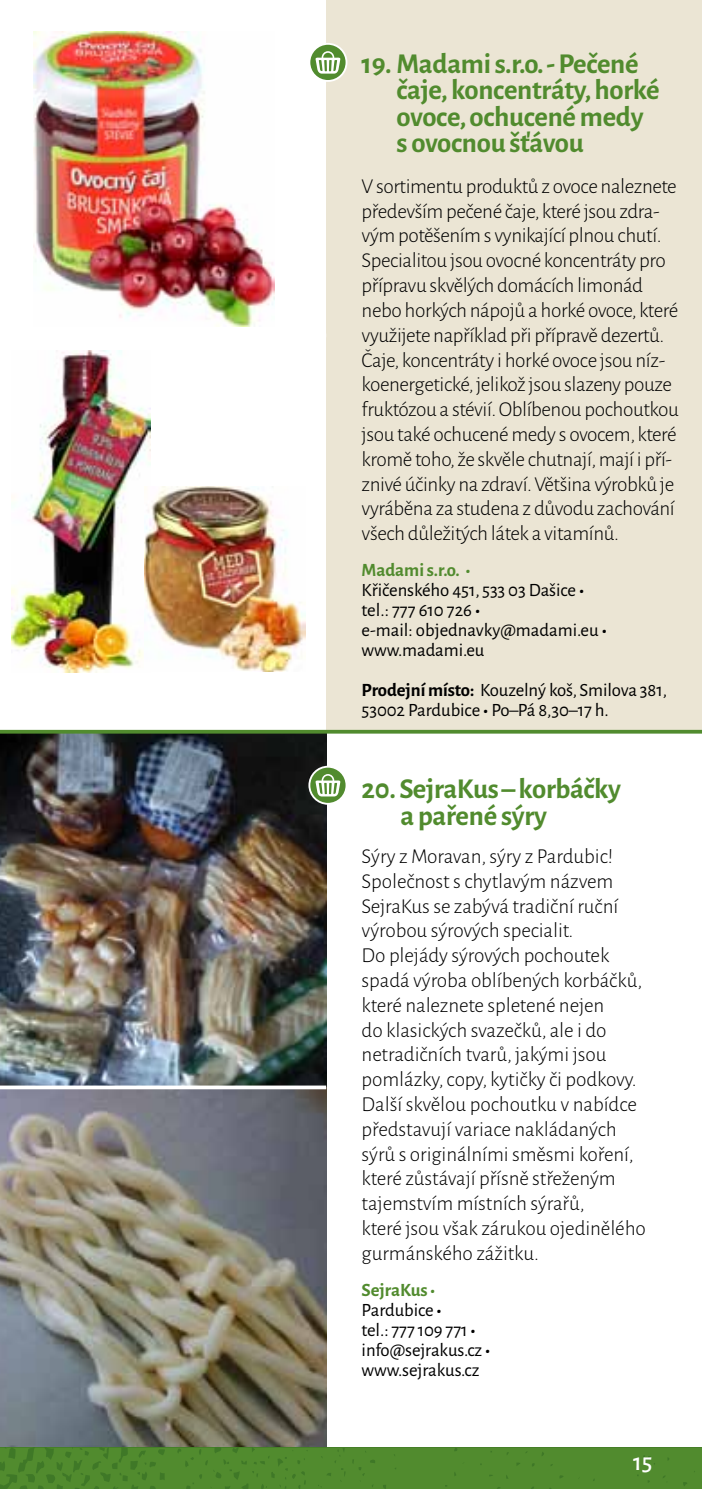
<style>
.page{position:relative;width:702px;height:1489px;background:#fff}
.page>*{position:absolute;margin:0;border:0;box-sizing:border-box;transform-origin:0 0}
.t1{font:700 28.75px/26.2px "Alegreya Sans";letter-spacing:-.01em;color:#518b2e}
.t2{font:500 25px "Alegreya Sans";color:#fff}
.t3{font:300 21.25px/24.8px "Alegreya Sans";letter-spacing:-.02em;color:#000}
.t4{font:18.75px/20px "Alegreya Sans";letter-spacing:-.005em;color:#000}
.s1{font-weight:700;color:#518b2e}
.s2{font-weight:700}
</style>
<div class="page">
<img style="left:0;top:733px;width:326px;height:712px">
<svg style="left:0;top:1085px;width:326px;height:4px"></svg>
<img style="left:33px;top:32px;width:242px;height:294px">
<img style="left:12px;top:351px;width:139px;height:321px">
<div style="left:326px;top:0;width:376px;height:731px;background:#ebe5d4"></div>
<svg style="left:0;top:729px;width:702px;height:4px;background:#73a055"></svg>
<svg style="left:309px;top:44px;width:37px;height:37px"></svg>
<div style="left:308px;top:43px;width:39px;height:39px;border:2px solid #fff;border-radius:50%"></div>
<svg style="left:315px;top:51px;width:25px;height:23px"></svg>
<svg style="left:0;top:1445px;width:702px;height:43px;background:#548b33"></svg>
<img style="left:145px;top:486px;width:160px;height:185px">
<svg style="left:309px;top:766px;width:37px;height:37px"></svg>
<div style="left:308px;top:765px;width:39px;height:39px;border:2px solid #fff;border-radius:50%"></div>
<svg style="left:315px;top:774px;width:25px;height:22px"></svg>
<h1 class="t1" style="left:396px;top:49px;width:264px;text-indent:-35px">19. Madami s.r.o. - Pečené čaje, koncentráty, horké ovoce, ochucené medy s ovocnou šťávou</h1>
<p class="t3" style="left:361px;top:173px;width:319px">V sortimentu produktů z ovoce naleznete především pečené čaje, které jsou zdra&shy;vým potěšením s vynikající plnou chutí.<br>Specialitou jsou ovocné koncentráty pro přípravu skvělých domácích limonád nebo horkých nápojů a horké ovoce, které využijete například při přípravě dezertů.<br>Čaje, koncentráty i horké ovoce jsou níz&shy;koenergetické, jelikož jsou slazeny pouze fruktózou a stévií. Oblíbenou pochoutkou jsou také ochucené medy s ovocem, které kromě toho, že skvěle chutnají, mají i pří&shy;znivé účinky na zdraví. Většina výrobků je vyráběna za studena z důvodu zachování všech důležitých látek a vitamínů.</p>
<p class="t4" style="left:361px;top:559px;width:247px"><span class="s1">Madami s.r.o. •<br></span>Křičenského 451, 533 03 Dašice <span class="s2">• </span>tel.: 777 610 726 <span class="s2">•<br></span>e-mail: objednavky@madami.eu <span class="s2">• </span>www.madami.eu</p>
<p class="t4" style="left:361px;top:679px;width:307px"><span class="s2">Prodejní místo:</span> Kouzelný koš, Smilova 381,<br>53002 Pardubice <span class="s2">•</span> Po–Pá 8,30–17 h.</p>
<h1 class="t1" style="left:400px;top:774px;width:222px;text-indent:-39px">20. SejraKus – korbáčky a pařené sýry</h1>
<p class="t3" style="left:361px;top:843px;width:286px">Sýry z Moravan, sýry z Pardubic!<br>Společnost s chytlavým názvem<br>SejraKus se zabývá tradiční ruční výrobou sýrových specialit.<br>Do plejády sýrových pochoutek spadá výroba oblíbených korbáčků, které naleznete spletené nejen<br>do klasických svazečků, ale i do netradičních tvarů, jakými jsou pomlázky, copy, kytičky či podkovy.<br>Další skvělou pochoutku v nabídce představují variace nakládaných sýrů s originálními směsmi koření, které zůstávají přísně střeženým tajemstvím místních sýrařů,<br>které jsou však zárukou ojedinělého gurmánského zážitku.</p>
<p class="t4" style="left:361px;top:1278px;width:130px"><span class="s1">SejraKus •<br></span>Pardubice <span class="s2">•<br></span>tel.: 777 109 771 <span class="s2">• </span>info@sejrakus.cz <span class="s2">• </span>www.sejrakus.cz</p>
<p class="t2" style="left:633px;top:1443px;width:21px">15</p>
</div>
